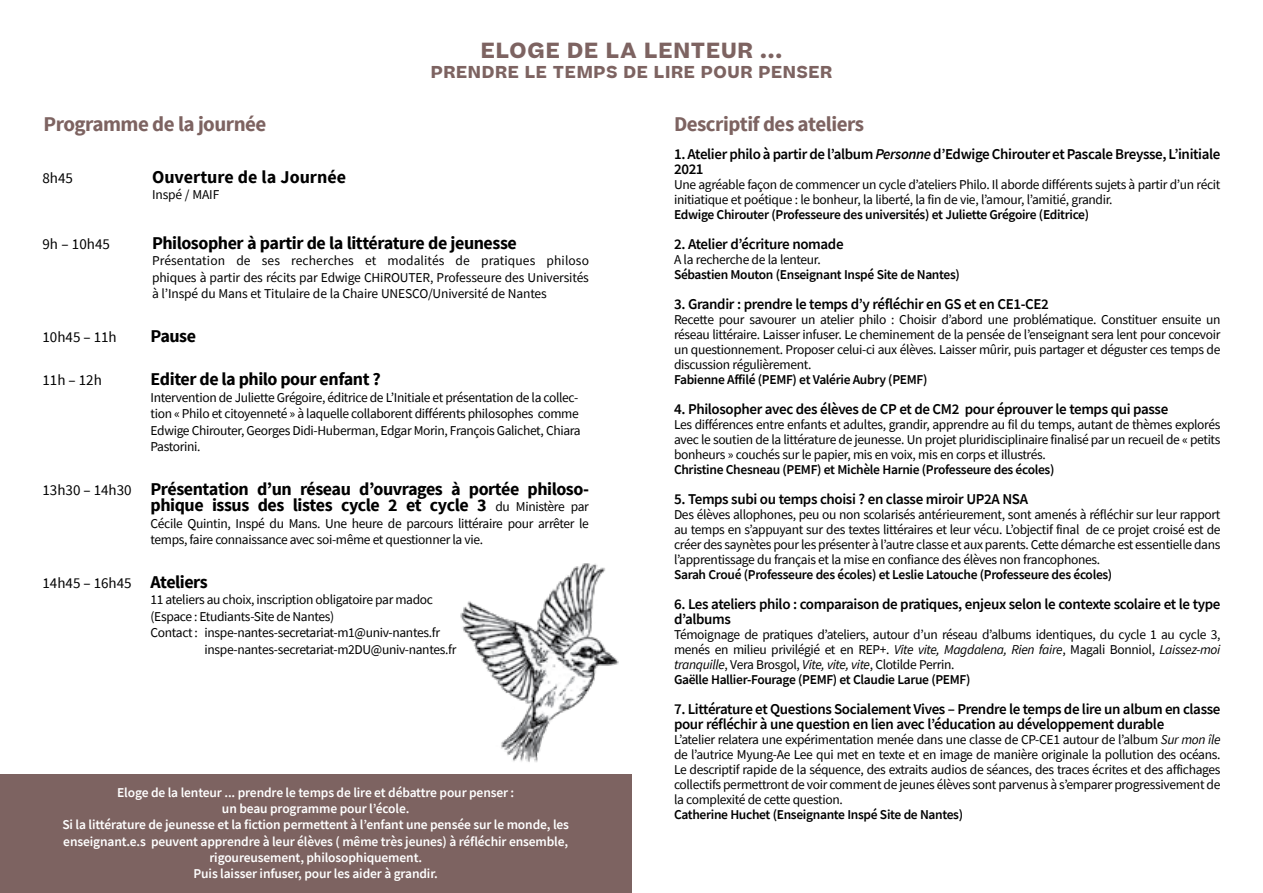
<style>
.page{position:relative;width:1263px;height:893px;background:#fff}
.page>*{position:absolute;margin:0;border:0;box-sizing:border-box;transform-origin:0 0}
.t1{font:700 21px "Source Sans Pro";letter-spacing:-.025em;color:#7d6361}
.t2{font:700 21px "Beatrice";letter-spacing:.04em;color:#7d6361}
.t3{font:700 18px/16.5px "Source Sans Pro";letter-spacing:-.025em;color:#000;text-align:right}
.t4{font:700 18px "Source Sans Pro";color:#000}
.t5{font:700 16.5px "Beatrice";letter-spacing:.04em;color:#7d6361}
.t6{font:600 15px/15px "Source Sans Pro";letter-spacing:-.025em;color:#000}
.t7{font:15px "Source Sans Pro";color:#000}
.t8{font:13.5px/15px "Source Sans Pro";letter-spacing:-.025em;color:#000;text-align:justify}
.t9{font:600 13.5px "Source Sans Pro";letter-spacing:-.025em;color:#000}
.t10{font:600 13.5px/16.2px "Source Sans Pro";letter-spacing:-.01em;color:#fff;text-align:center}
.s1{font-weight:400;font-size:15px}
.s2{font-weight:400;font-size:13.5px}
.s3{font-weight:700;font-size:18px}
.s4{font-style:italic}
.s5{font-weight:600}
</style>
<div class="page">
<div style="left:0;top:775px;width:631px;height:118px;background:#7d6361"></div>
<img style="left:460px;top:563px;width:159px;height:199px">
<h1 class="t1" style="left:44px;top:110px;width:224px">Programme de la journée</h1>
<h1 class="t2" style="left:481px;top:36px;width:303px">ELOGE DE LA LENTEUR ...</h1>
<p class="t5" style="left:431px;top:60px;width:403px">PRENDRE LE TEMPS DE LIRE POUR PENSER</p>
<h1 class="t1" style="left:674px;top:110px;width:191px">Descriptif des ateliers</h1>
<p class="t7" style="left:43px;top:168px;width:32px">8h45</p>
<h2 class="t4" style="left:152px;top:165px;width:195px">Ouverture de la Journée</h2>
<p class="t8" style="left:152px;top:187px;width:69px">Inspé / MAIF</p>
<p class="t7" style="left:43px;top:234px;width:69px">9h – 10h45</p>
<h2 class="t3" style="left:152px;top:235px;width:366px">Philosopher à partir de la littérature de jeunesse</h2>
<p class="t8" style="left:152px;top:252px;width:438px;line-height:16.5px">Présentation de ses recherches et modalités de pratiques philoso phiques à partir des récits par Edwige CHiROUTER, Professeure des Universités à l’Inspé du Mans et Titulaire de la Chaire UNESCO/Université de Nantes</p>
<p class="t7" style="left:43px;top:327px;width:76px">10h45 – 11h</p>
<h2 class="t3" style="left:151px;top:328px;width:47px">Pause</h2>
<p class="t7" style="left:43px;top:371px;width:61px">11h – 12h</p>
<h2 class="t3" style="left:151px;top:372px;width:232px">Editer de la philo pour enfant ?</h2>
<p class="t8" style="left:151px;top:389px;width:432px;line-height:16.5px;text-align:left">Intervention de Juliette Grégoire, éditrice de L’Initiale et présentation de la collec&shy;tion « Philo et citoyenneté » à laquelle collaborent différents philosophes comme Edwige Chirouter, Georges Didi-Huberman, Edgar Morin, François Galichet, Chiara Pastorini.</p>
<h2 class="t3" style="left:43px;top:481px;width:548px"><span class="s1">13h30 – 14h30</span> Présentation d’un réseau d’ouvrages à portée philoso&shy;phique issus des listes cycle 2 et cycle 3 <span class="s2">du Ministère par</span></h2>
<p class="t8" style="left:151px;top:515px;width:440px;line-height:16.5px">Cécile Quintin, Inspé du Mans. Une heure de parcours littéraire pour arrêter le temps, faire connaissance avec soi-même et questionner la vie.</p>
<p class="t7" style="left:43px;top:573px;width:167px">14h45 – 16h45 <span class="s3">Ateliers</span></p>
<p class="t8" style="left:151px;top:592px;width:284px">11 ateliers au choix, inscription obligatoire par madoc</p>
<p class="t8" style="left:151px;top:609px;width:185px">(Espace : Etudiants-Site de Nantes)</p>
<p class="t8" style="left:151px;top:625px;width:291px">Contact : inspe-nantes-secretariat-m1@univ-nantes.fr</p>
<p class="t8" style="left:205px;top:642px;width:253px">inspe-nantes-secretariat-m2DU@univ-nantes.fr</p>
<p class="t10" style="left:62px;top:784px;width:508px">Eloge de la lenteur ... prendre le temps de lire et débattre pour penser :<br>un beau programme pour l’école.<br>Si la littérature de jeunesse et la fiction permettent à l’enfant une pensée sur le monde, les enseignant.e.s peuvent apprendre à leur élèves ( même très jeunes) à réfléchir ensemble, rigoureusement, philosophiquement.<br>Puis laisser infuser, pour les aider à grandir.</p>
<p class="t6" style="left:674px;top:146px;width:548px">1. Atelier philo à partir de l’album <span class="s4">Personne</span> d’Edwige Chirouter et Pascale Breysse, L’initiale<br>2021</p>
<p class="t8" style="left:674px;top:177px;width:548px">Une agréable façon de commencer un cycle d’ateliers Philo. Il aborde différents sujets à partir d’un récit initiatique et poétique : le bonheur, la liberté, la fin de vie, l’amour, l’amitié, grandir.</p>
<p class="t9" style="left:674px;top:205px;width:417px">Edwige Chirouter (Professeure des universités) et Juliette Grégoire (Editrice)</p>
<p class="t6" style="left:674px;top:236px;width:171px">2. Atelier d’écriture nomade</p>
<p class="t8" style="left:674px;top:252px;width:148px">A la recherche de la lenteur.</p>
<p class="t9" style="left:674px;top:265px;width:287px">Sébastien Mouton (Enseignant Inspé Site de Nantes)</p>
<p class="t6" style="left:674px;top:296px;width:376px">3. Grandir : prendre le temps d’y réfléchir en GS et en CE1-CE2</p>
<p class="t8" style="left:674px;top:312px;width:548px">Recette pour savourer un atelier philo : Choisir d’abord une problématique. Constituer ensuite un réseau littéraire. Laisser infuser. Le cheminement de la pensée de l’enseignant sera lent pour concevoir un questionnement. Proposer celui-ci aux élèves. Laisser mûrir, puis partager et déguster ces temps de discussion régulièrement.</p>
<p class="t9" style="left:674px;top:370px;width:255px">Fabienne Affilé (PEMF) et Valérie Aubry (PEMF)</p>
<p class="t6" style="left:674px;top:401px;width:496px">4. Philosopher avec des élèves de CP et de CM2 pour éprouver le temps qui passe</p>
<p class="t8" style="left:674px;top:417px;width:548px">Les différences entre enfants et adultes, grandir, apprendre au fil du temps, autant de thèmes explorés avec le soutien de la littérature de jeunesse. Un projet pluridisciplinaire finalisé par un recueil de « petits bonheurs » couchés sur le papier, mis en voix, mis en corps et illustrés.</p>
<p class="t9" style="left:674px;top:460px;width:382px">Christine Chesneau (PEMF) et Michèle Harnie (Professeure des écoles)</p>
<p class="t6" style="left:674px;top:491px;width:355px">5. Temps subi ou temps choisi ? en classe miroir UP2A NSA</p>
<p class="t8" style="left:674px;top:507px;width:548px">Des élèves allophones, peu ou non scolarisés antérieurement, sont amenés à réfléchir sur leur rapport au temps en s’appuyant sur des textes littéraires et leur vécu. L’objectif final de ce projet croisé est de créer des saynètes pour les présenter à l’autre classe et aux parents. Cette démarche est essentielle dans l’apprentissage du français et la mise en confiance des élèves non francophones.</p>
<p class="t9" style="left:674px;top:565px;width:440px">Sarah Croué (Professeure des écoles) et Leslie Latouche (Professeure des écoles)</p>
<p class="t6" style="left:674px;top:596px;width:548px">6. Les ateliers philo : comparaison de pratiques, enjeux selon le contexte scolaire et le type d’albums</p>
<p class="t8" style="left:674px;top:627px;width:548px;text-align:left">Témoignage de pratiques d’ateliers, autour d’un réseau d’albums identiques, du cycle 1 au cycle 3, menés en milieu privilégié et en REP+. <span class="s4">Vite vite, Magdalena, Rien faire</span>, Magali Bonniol, <span class="s4">Laissez-moi tranquille</span>, Vera Brosgol, <span class="s4">Vite, vite, vite</span>, Clotilde Perrin.<br><span class="s5">Gaëlle Hallier-Fourage (PEMF) et Claudie Larue (PEMF)</span></p>
<p class="t6" style="left:674px;top:701px;width:548px">7. Littérature et Questions Socialement Vives – Prendre le temps de lire un album en classe pour réfléchir à une question en lien avec l’éducation au développement durable</p>
<p class="t8" style="left:674px;top:732px;width:548px">L’atelier relatera une expérimentation menée dans une classe de CP-CE1 autour de l’album <span class="s4">Sur mon île </span>de l’autrice Myung-Ae Lee qui met en texte et en image de manière originale la pollution des océans.<br>Le descriptif rapide de la séquence, des extraits audios de séances, des traces écrites et des affichages collectifs permettront de voir comment de jeunes élèves sont parvenus à s’emparer progressivement de la complexité de cette question.</p>
<p class="t9" style="left:674px;top:805px;width:291px">Catherine Huchet (Enseignante Inspé Site de Nantes)</p>
</div>
